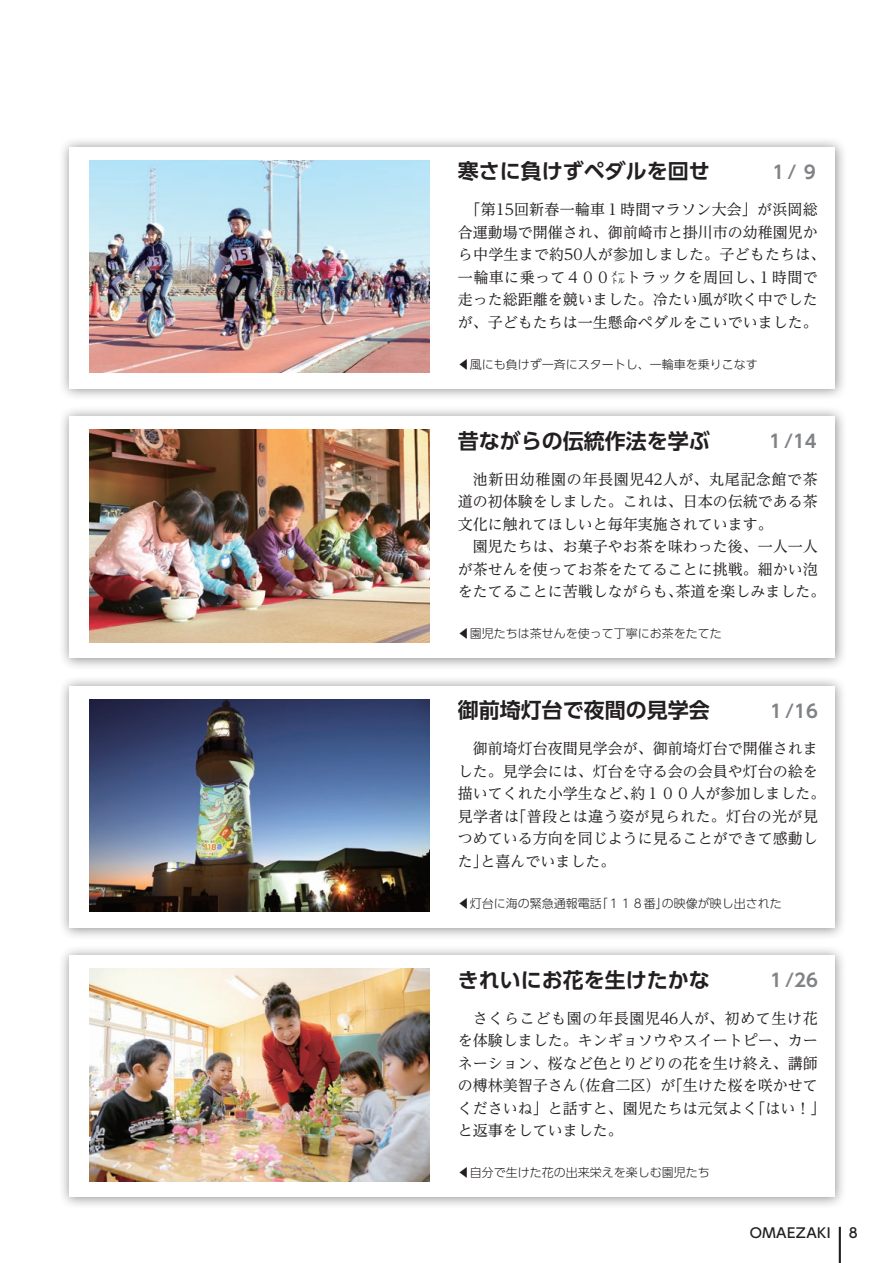
<style>
.page{position:relative;width:893px;height:1263px;background:#fff}
.page>*{position:absolute;margin:0;border:0;box-sizing:border-box;transform-origin:0 0}
.まちかど-見出し{font:700 21px "UD Shin Go Pro De";color:#231f20}
.t1{font:700 18px "UD Shin Go Pro De";color:#808285}
.まちかど-本文{font:15px/22.5px "UD Reimin Pro";color:#231f20}
.行政-本文{font:15px/22.5px "UD Reimin Pro";color:#231f20;text-align:center}
.t2{font:500 13.5px "UD Shin Go Pro";letter-spacing:.035em;color:#231f20}
.まちかど-キャプション{font:300 12px "UD Shin Go Pro";color:#231f20}
</style>
<div class="page">
<div style="left:58px;top:136px;width:789px;height:265px;background:#231f20;opacity:.5"></div>
<div style="left:69px;top:147px;width:765px;height:242px;background:#fff"></div>
<div style="left:58px;top:405px;width:789px;height:266px;background:#231f20;opacity:.5"></div>
<div style="left:69px;top:416px;width:765px;height:242px;background:#fff"></div>
<div style="left:59px;top:675px;width:788px;height:265px;background:#231f20;opacity:.5"></div>
<div style="left:69px;top:686px;width:765px;height:241px;background:#fff"></div>
<div style="left:58px;top:945px;width:789px;height:265px;background:#231f20;opacity:.5"></div>
<div style="left:69px;top:955px;width:765px;height:242px;background:#fff"></div>
<img style="left:89px;top:160px;width:340px;height:213px">
<img style="left:89px;top:430px;width:340px;height:212px">
<img style="left:89px;top:969px;width:340px;height:212px">
<img style="left:89px;top:699px;width:340px;height:213px">
<hr style="left:839px;top:1227px;width:2px;height:36px;background:#231f20">
<p class="まちかど-見出し" style="left:458px;top:154px;width:253px">寒さに負けずペダルを回せ</p>
<p class="t1" style="left:769px;top:157px;width:51px">１/ ９</p>
<p class="行政-本文" style="left:458px;top:198px;width:369px">「第15回新春一輪車１時間マラソン大会」が浜岡総合運動場で開催され、御前崎市と掛川市の幼稚園児から中学生まで約50人が参加しました。子どもたちは、一輪車に乗って４００㍍トラックを周回し、１時間で走った総距離を競いました。冷たい風が吹く中でしたが、子どもたちは一生懸命ペダルをこいでいました。</p>
<p class="まちかど-キャプション" style="left:458px;top:354px;width:301px">◀風にも負けず一斉にスタートし、一輪車を乗りこなす</p>
<p class="まちかど-見出し" style="left:458px;top:423px;width:253px">昔ながらの伝統作法を学ぶ</p>
<p class="t1" style="left:766px;top:426px;width:52px">１/14</p>
<p class="まちかど-本文" style="left:458px;top:467px;width:361px;text-align:justify;text-indent:15px">池新田幼稚園の年長園児42人が、丸尾記念館で茶道の初体験をしました。これは、日本の伝統である茶文化に触れてほしいと毎年実施されています。</p>
<p class="まちかど-本文" style="left:458px;top:535px;width:369px;text-align:center">園児たちは、お菓子やお茶を味わった後、一人一人<br>が茶せんを使ってお茶をたてることに挑戦。細かい泡をたてることに苦戦しながらも、茶道を楽しみました。</p>
<p class="まちかど-キャプション" style="left:458px;top:624px;width:265px">◀園児たちは茶せんを使って丁寧にお茶をたてた</p>
<p class="まちかど-見出し" style="left:458px;top:693px;width:253px">御前埼灯台で夜間の見学会</p>
<p class="t1" style="left:767px;top:696px;width:52px">１/16</p>
<p class="まちかど-本文" style="left:458px;top:737px;width:369px;text-indent:15px">御前埼灯台夜間見学会が、御前埼灯台で開催されました。見学会には、灯台を守る会の会員や灯台の絵を描いてくれた小学生など、約１００人が参加しました。見学者は「普段とは違う姿が見られた。灯台の光が見つめている方向を同じように見ることができて感動した」と喜んでいました。</p>
<p class="まちかど-キャプション" style="left:458px;top:893px;width:325px">◀灯台に海の緊急通報電話「１１８番」の映像が映し出された</p>
<p class="まちかど-見出し" style="left:458px;top:962px;width:253px">きれいにお花を生けたかな</p>
<p class="t1" style="left:767px;top:965px;width:52px">１/26</p>
<p class="まちかど-本文" style="left:458px;top:1006px;width:369px;text-indent:15px">さくらこども園の年長園児46人が、初めて生け花を体験しました。キンギョソウやスイートピー、カーネーション、桜など色とりどりの花を生け終え、講師の榑林美智子さん（佐倉二区）が「生けた桜を咲かせてくださいね」と話すと、園児たちは元気よく「はい！」と返事をしていました。</p>
<p class="まちかど-キャプション" style="left:458px;top:1163px;width:253px">◀自分で生けた花の出来栄えを楽しむ園児たち</p>
<p class="t2" style="left:750px;top:1221px;width:83px">OMAEZAKI</p>
<p class="t2" style="left:849px;top:1221px;width:10px">8</p>
</div>
